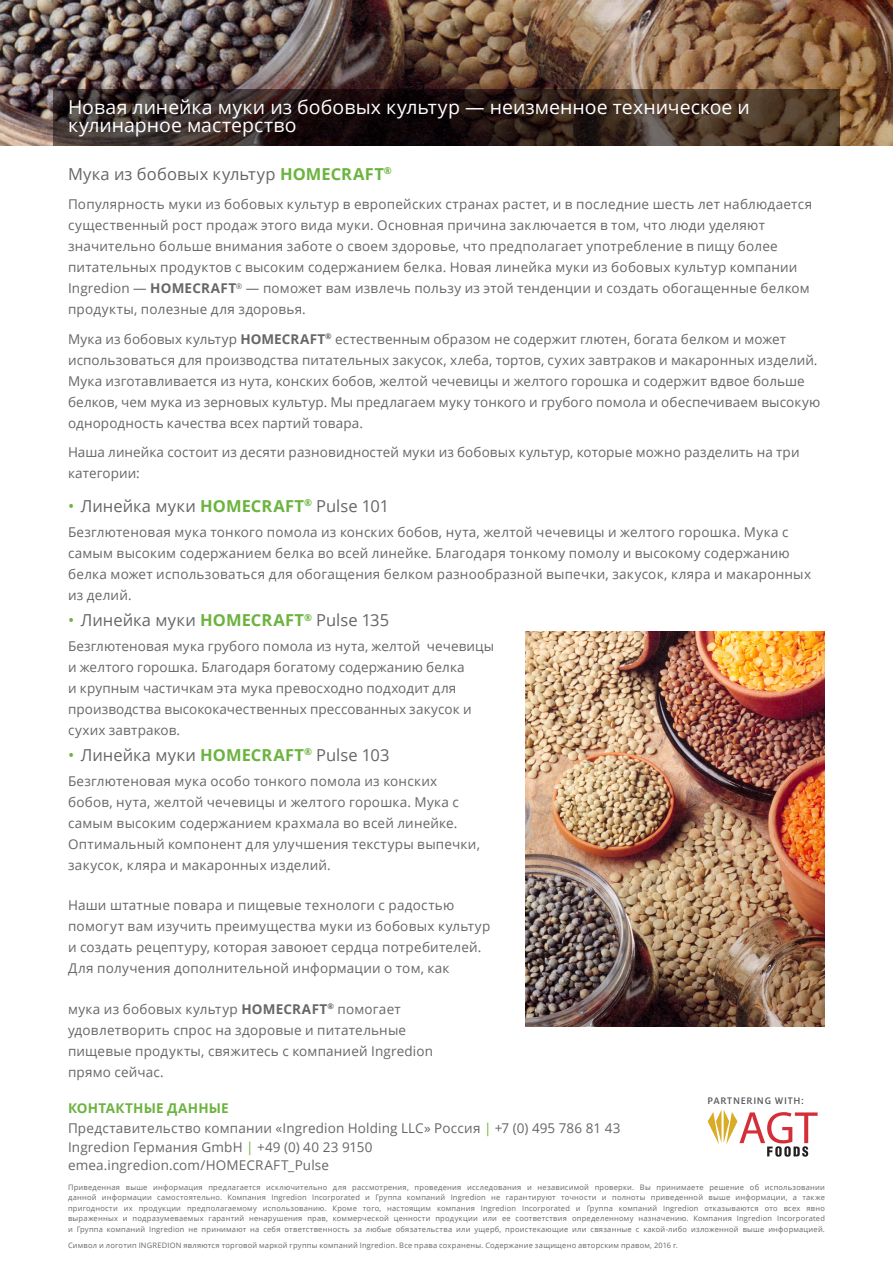
<style>
.page{position:relative;width:893px;height:1263px;background:#fff}
.page>*{position:absolute;margin:0;border:0;box-sizing:border-box;transform-origin:0 0}
.t1{font:19.05px/18px "Open Sans";color:#fff}
.t2{font:16.5px "Open Sans";letter-spacing:.005em;color:#666}
.t3{font:13.5px/21px "Open Sans";letter-spacing:.015em;color:#666}
.FS_SideBar_Head{font:500 10.5px "Milo Pro";letter-spacing:.065em;color:#53565a}
.t4{font:7.5px/10.5px "Open Sans";letter-spacing:.03em;color:#666;text-align:justify}
.s1{font-weight:700;color:#6cb33f}
.s2{font-weight:700}
.s3{color:#6cb33f}
</style>
<div class="page">
<img style="left:0;top:0;width:893px;height:146px">
<svg style="left:53px;top:89px;width:787px;height:57px;background:#32241e"></svg>
<img style="left:525px;top:631px;width:300px;height:396px">
<svg style="left:708px;top:1110px;width:110px;height:47px"></svg>
<p class="t1" style="left:68px;top:98px;width:683px">Новая линейка муки из бобовых культур — неизменное техническое и кулинарное мастерство</p>
<p class="t2" style="left:68px;top:162px;width:325px">Мука из бобовых культур <span class="s1">HOMECRAFT</span><sup>®</sup></p>
<p class="t3" style="left:68px;top:193px;width:746px">Популярность муки из бобовых культур в европейских странах растет, и в последние шесть лет наблюдается существенный рост продаж этого вида муки. Основная причина заключается в том, что люди уделяют значительно больше внимания заботе о своем здоровье, что предполагает употребление в пищу более питательных продуктов с высоким содержанием белка. Новая линейка муки из бобовых культур компании Ingredion — <span class="s2">HOMECRAFT</span><sup>®</sup> — поможет вам извлечь пользу из этой тенденции и создать обогащенные белком продукты, полезные для здоровья.</p>
<p class="t3" style="left:68px;top:328px;width:754px">Мука из бобовых культур <span class="s2">HOMECRAFT</span><sup>®</sup> естественным образом не содержит глютен, богата белком и может использоваться для производства питательных закусок, хлеба, тортов, сухих завтраков и макаронных изделий.<br>Мука изготавливается из нута, конских бобов, желтой чечевицы и желтого горошка и содержит вдвое больше белков, чем мука из зерновых культур. Мы предлагаем муку тонкого и грубого помола и обеспечиваем высокую однородность качества всех партий товара.</p>
<p class="t3" style="left:68px;top:441px;width:733px">Наша линейка состоит из десяти разновидностей муки из бобовых культур, которые можно разделить на три категории:</p>
<p class="t2" style="left:68px;top:495px;width:323px"><span class="s3">•</span> Линейка муки <span class="s1">HOMECRAFT</span><sup>®</sup> Pulse 101</p>
<p class="t3" style="left:68px;top:521px;width:744px">Безглютеновая мука тонкого помола из конских бобов, нута, желтой чечевицы и желтого горошка. Мука с самым высоким содержанием белка во всей линейке. Благодаря тонкому помолу и высокому содержанию белка может использоваться для обогащения белком разнообразной выпечки, закусок, кляра и макаронных из делий.</p>
<p class="t2" style="left:68px;top:609px;width:323px"><span class="s3">•</span> Линейка муки <span class="s1">HOMECRAFT</span><sup>®</sup> Pulse 135</p>
<p class="t3" style="left:68px;top:635px;width:428px">Безглютеновая мука грубого помола из нута, желтой чечевицы и желтого горошка. Благодаря богатому содержанию белка<br>и крупным частичкам эта мука превосходно подходит для производства высококачественных прессованных закусок и сухих завтраков.</p>
<p class="t2" style="left:68px;top:743px;width:323px"><span class="s3">•</span> Линейка муки <span class="s1">HOMECRAFT</span><sup>®</sup> Pulse 103</p>
<p class="t3" style="left:68px;top:770px;width:413px">Безглютеновая мука особо тонкого помола из конских бобов, нута, желтой чечевицы и желтого горошка. Мука с самым высоким содержанием крахмала во всей линейке.<br>Оптимальный компонент для улучшения текстуры выпечки, закусок, кляра и макаронных изделий.</p>
<p class="t3" style="left:68px;top:894px;width:424px">Наши штатные повара и пищевые технологи с радостью помогут вам изучить преимущества муки из бобовых культур и создать рецептуру, которая завоюет сердца потребителей.<br>Для получения дополнительной информации о том, как</p>
<p class="t3" style="left:68px;top:998px;width:366px">мука из бобовых культур <span class="s2">HOMECRAFT</span><sup>®</sup> помогает удовлетворить спрос на здоровые и питательные пищевые продукты, свяжитесь с компанией Ingredion прямо сейчас.</p>
<p class="t3" style="left:68px;top:1098px;width:554px;line-height:19.5px"><span class="s1">КОНТАКТНЫЕ ДАННЫЕ<br></span>Представительство компании «Ingredion Holding LLC» Россия <span class="s3">|</span> +7 (0) 495 786 81 43<br>Ingredion Германия GmbH <span class="s3">|</span> +49 (0) 40 23 9150</p>
<p class="t3" style="left:68px;top:1154px;width:263px">emea.ingredion.com/HOMECRAFT_Pulse</p>
<p class="FS_SideBar_Head" style="left:707px;top:1095px;width:98px">PARTNERING WITH:</p>
<p class="t4" style="left:68px;top:1181px;width:758px">Приведенная выше информация предлагается исключительно для рассмотрения, проведения исследования и независимой проверки. Вы принимаете решение об использовании данной информации самостоятельно. Компания Ingredion Incorporated и Группа компаний Ingredion не гарантируют точности и полноты приведенной выше информации, а также пригодности их продукции предполагаемому использованию. Кроме того, настоящим компания Ingredion Incorporated и Группа компаний Ingredion отказываются ото всех явно выраженных и подразумеваемых гарантий ненарушения прав, коммерческой ценности продукции или ее соответствия определенному назначению. Компания Ingredion Incorporated и Группа компаний Ingredion не принимают на себя ответственность за любые обязательства или ущерб, проистекающие или связанные с какой-либо изложенной выше информацией.</p>
<p class="t4" style="left:68px;top:1240px;width:611px">Символ и логотип INGREDION являются торговой маркой группы компаний Ingredion. Все права сохранены. Содержание защищено авторским правом, 2016 г.</p>
</div>
